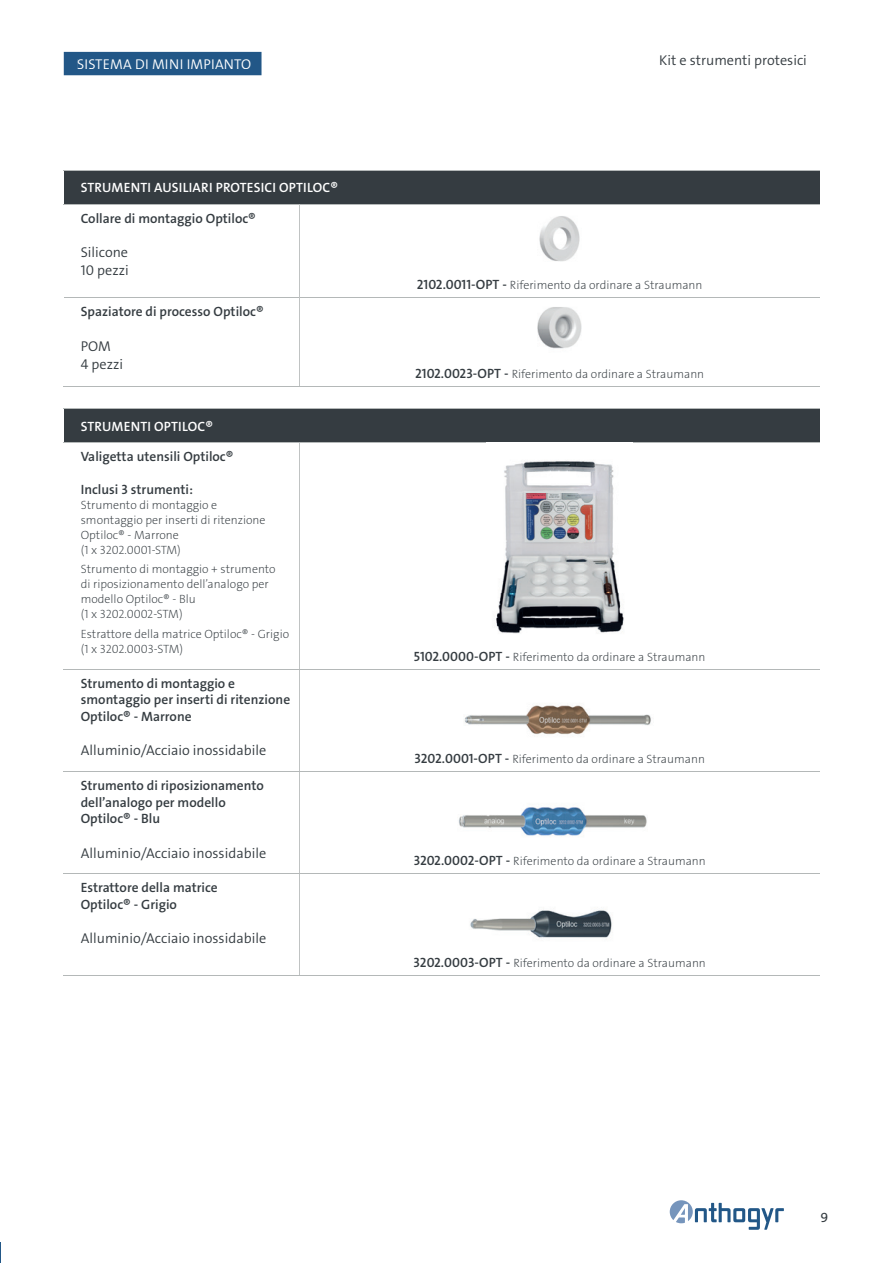
<style>
.page{position:relative;width:893px;height:1263px;background:#fff}
.page>*{position:absolute;margin:0;border:0;box-sizing:border-box;transform-origin:0 0}
.t1{font:14.25px/18px "The Sans LP4 Se Lig";color:#353c41}
.t2{font:14.25px "The Sans LP4 Se Lig";letter-spacing:.015em;color:#fff}
.t3{font:13.5px/16.5px "The Sans LP6 Se Bld";color:#353c41}
.t4{font:13.5px "The Sans LP6 Se Bld";letter-spacing:.015em;color:#fff}
.t5{font:13.5px "The Sans LP5 Plain";color:#353c41}
.t6{font:12px/15px "The Sans LP2 Ex Lig";color:#353c41}
.s1{font-family:"The Sans LP6 Se Bld";font-size:13.5px}
</style>
<div class="page">
<svg style="left:670px;top:1200px;width:114px;height:30px"></svg>
<svg style="left:0;top:1242px;width:1px;height:21px"></svg>
<div style="left:64px;top:170px;width:756px;height:34px;background:#353c41"></div>
<hr style="left:64px;top:170px;width:236px;height:1px;background:#b4b8b8">
<hr style="left:300px;top:170px;width:520px;height:1px;background:#b4b8b8">
<hr style="left:64px;top:204px;width:236px;height:1px;background:#b4b8b8">
<hr style="left:300px;top:204px;width:520px;height:1px;background:#b4b8b8">
<hr style="left:300px;top:297px;width:520px;height:1px;background:#b4b8b8">
<hr style="left:64px;top:297px;width:235px;height:1px;background:#b4b8b8">
<hr style="left:299px;top:204px;width:1px;height:94px;background:#c0c3c3">
<hr style="left:299px;top:298px;width:1px;height:88px;background:#c0c3c3">
<hr style="left:64px;top:386px;width:236px;height:1px;background:#b4b8b8">
<hr style="left:300px;top:386px;width:520px;height:1px;background:#b4b8b8">
<img style="left:539px;top:216px;width:41px;height:46px">
<img style="left:538px;top:307px;width:44px;height:42px">
<div style="left:64px;top:408px;width:756px;height:34px;background:#353c41"></div>
<hr style="left:64px;top:408px;width:236px;height:1px;background:#b4b8b8">
<hr style="left:300px;top:408px;width:520px;height:1px;background:#b4b8b8">
<hr style="left:64px;top:442px;width:236px;height:1px;background:#b4b8b8">
<hr style="left:300px;top:442px;width:520px;height:1px;background:#b4b8b8">
<hr style="left:299px;top:443px;width:1px;height:226px;background:#c0c3c3">
<hr style="left:299px;top:670px;width:1px;height:101px;background:#c0c3c3">
<hr style="left:299px;top:772px;width:1px;height:101px;background:#c0c3c3">
<hr style="left:299px;top:874px;width:1px;height:101px;background:#c0c3c3">
<hr style="left:64px;top:669px;width:236px;height:1px;background:#b4b8b8">
<hr style="left:300px;top:669px;width:520px;height:1px;background:#b4b8b8">
<hr style="left:64px;top:771px;width:236px;height:1px;background:#b4b8b8">
<hr style="left:300px;top:771px;width:520px;height:1px;background:#b4b8b8">
<hr style="left:64px;top:873px;width:236px;height:1px;background:#b4b8b8">
<hr style="left:300px;top:873px;width:520px;height:1px;background:#b4b8b8">
<hr style="left:64px;top:975px;width:236px;height:1px;background:#b4b8b8">
<hr style="left:300px;top:975px;width:520px;height:1px;background:#b4b8b8">
<img style="left:496px;top:461px;width:128px;height:173px">
<img style="left:464px;top:705px;width:187px;height:30px">
<img style="left:459px;top:807px;width:188px;height:29px">
<img style="left:470px;top:910px;width:142px;height:28px">
<div style="left:64px;top:52px;width:197px;height:23px;background:#225787"></div>
<div style="left:78px;top:59px;width:173px;height:10px;background:#225787"></div>
<p class="t2" style="left:77px;top:55px;width:176px">SISTEMA DI MINI IMPIANTO</p>
<p class="t4" style="left:81px;top:179px;width:259px">STRUMENTI AUSILIARI PROTESICI OPTILOC®</p>
<p class="t3" style="left:81px;top:210px;width:177px">Collare di montaggio Optiloc®</p>
<p class="t1" style="left:81px;top:244px;width:49px">Silicone<br>10 pezzi</p>
<p class="t3" style="left:81px;top:303px;width:184px">Spaziatore di processo Optiloc®</p>
<p class="t1" style="left:81px;top:337px;width:44px">POM<br>4 pezzi</p>
<p class="t4" style="left:81px;top:417px;width:134px">STRUMENTI OPTILOC®</p>
<p class="t3" style="left:81px;top:448px;width:154px">Valigetta utensili Optiloc®</p>
<p class="t3" style="left:81px;top:481px;width:114px">Inclusi 3 strumenti:</p>
<p class="t6" style="left:81px;top:498px;width:186px">Strumento di montaggio e smontaggio per inserti di ritenzione<br>Optiloc® - Marrone<br>(1 x 3202.0001-STM)</p>
<p class="t6" style="left:81px;top:562px;width:196px">Strumento di montaggio + strumento di riposizionamento dell’analogo per modello Optiloc® - Blu<br>(1 x 3202.0002-STM)</p>
<p class="t6" style="left:81px;top:626px;width:210px">Estrattore della matrice Optiloc® - Grigio (1 x 3202.0003-STM)</p>
<p class="t3" style="left:81px;top:675px;width:211px">Strumento di montaggio e smontaggio per inserti di ritenzione<br>Optiloc® - Marrone</p>
<p class="t1" style="left:81px;top:742px;width:187px">Alluminio/Acciaio inossidabile</p>
<p class="t3" style="left:81px;top:777px;width:185px">Strumento di riposizionamento dell’analogo per modello<br>Optiloc® - Blu</p>
<p class="t1" style="left:81px;top:844px;width:187px">Alluminio/Acciaio inossidabile</p>
<p class="t3" style="left:81px;top:879px;width:138px">Estrattore della matrice<br>Optiloc® - Grigio</p>
<p class="t1" style="left:81px;top:929px;width:187px">Alluminio/Acciaio inossidabile</p>
<p class="t1" style="left:659px;top:51px;width:149px">Kit e strumenti protesici</p>
<p class="t6" style="left:417px;top:278px;width:287px"><span class="s1">2102.0011-OPT -</span> Riferimento da ordinare a Straumann</p>
<p class="t6" style="left:415px;top:367px;width:290px"><span class="s1">2102.0023-OPT -</span> Riferimento da ordinare a Straumann</p>
<p class="t6" style="left:414px;top:649px;width:293px"><span class="s1">5102.0000-OPT -</span> Riferimento da ordinare a Straumann</p>
<p class="t6" style="left:415px;top:751px;width:292px"><span class="s1">3202.0001-OPT -</span> Riferimento da ordinare a Straumann</p>
<p class="t6" style="left:414px;top:854px;width:294px"><span class="s1">3202.0002-OPT -</span> Riferimento da ordinare a Straumann</p>
<p class="t6" style="left:414px;top:956px;width:294px"><span class="s1">3202.0003-OPT -</span> Riferimento da ordinare a Straumann</p>
<p class="t5" style="left:821px;top:1208px;width:9px">9</p>
</div>
